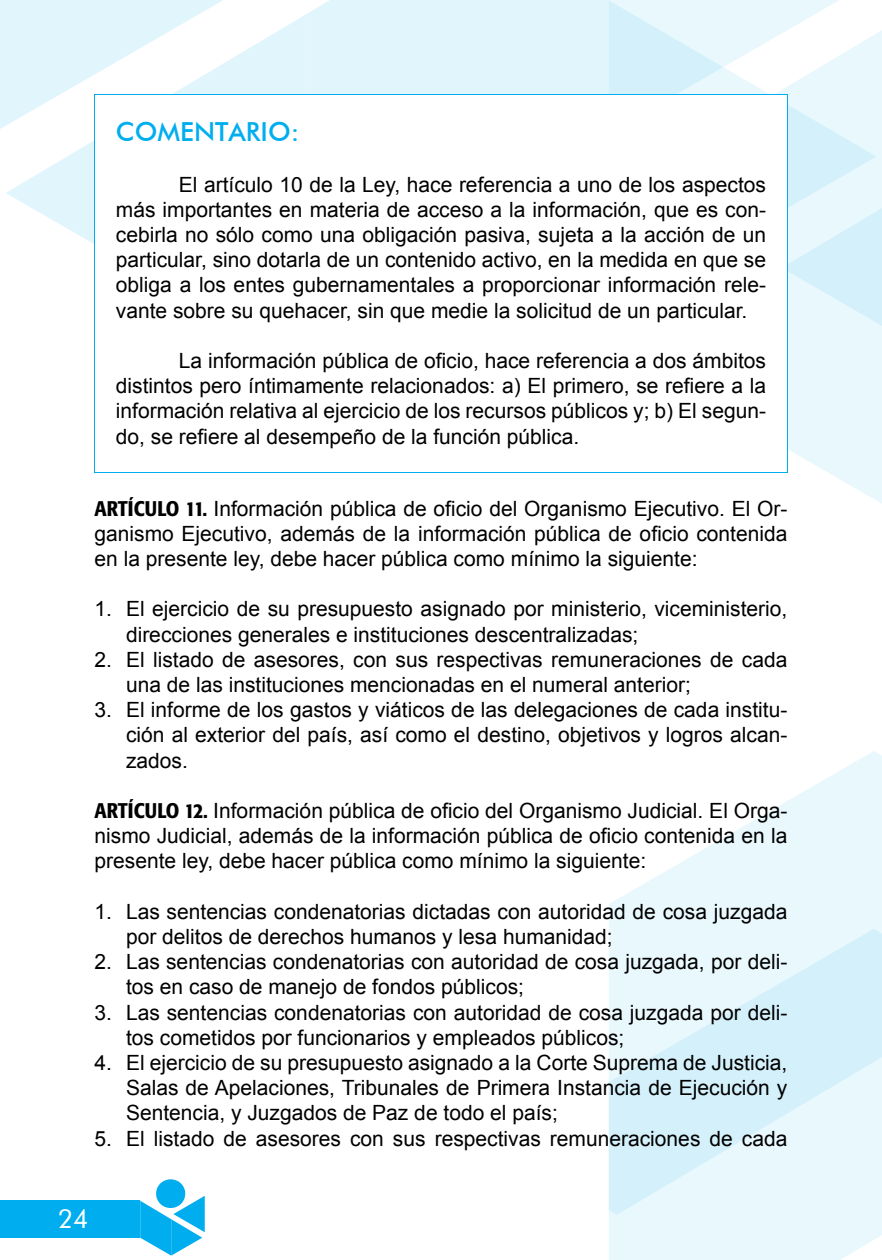
<style>
.page{position:relative;width:882px;height:1260px;background:#fff}
.page>*{position:absolute;margin:0;border:0;box-sizing:border-box;transform-origin:0 0}
.COMENTARIO{font:500 26.25px "Futura BT";color:#00aeef}
.t1{font:26.25px "Futura BT";color:#fff}
.CUERPO_2{font:21px/25.2px "Arial";color:#000}
.ARTÍCULO{font:21px/25.2px "Arial";color:#000;text-align:justify}
.s1{font-family:"Formata";font-weight:500;font-stretch:condensed}
</style>
<div class="page">
<div style="left:609px;top:1215px;width:265px;height:45px;background:#e9f8fd"></div>
<svg style="left:609px;top:751px;width:265px;height:464px;fill:#e9f8fd"></svg>
<svg style="left:874px;top:751px;width:8px;height:489px;background:#e3f6fc"></svg>
<div style="left:0;top:0;width:223px;height:129px;background:#e1f5fd"></div>
<div style="left:307px;top:0;width:302px;height:94px;background:#e1f5fd"></div>
<svg style="left:6px;top:14px;width:301px;height:230px;fill:#e1f5fd"></svg>
<svg style="left:609px;top:0;width:268px;height:200px;fill:#e9f8fd"></svg>
<svg style="left:788px;top:200px;width:94px;height:303px;background:#e6f7fc"></svg>
<div style="left:0;top:1200px;width:139px;height:38px;background:#00aeef"></div>
<svg style="left:140px;top:1179px;width:65px;height:77px"></svg>
<div style="left:94px;top:94px;width:694px;height:379px;background:#fff;border:1px solid #00aeef"></div>
<p class="COMENTARIO" style="left:116px;top:116px;width:185px">COMENTARIO:</p>
<p class="CUERPO_2" style="left:116px;top:172px;width:652px;text-align:justify;text-indent:63px">El artículo 10 de la Ley, hace referencia a uno de los aspectos más importantes en materia de acceso a la información, que es con&shy;cebirla no sólo como una obligación pasiva, sujeta a la acción de un particular, sino dotarla de un contenido activo, en la medida en que se obliga a los entes gubernamentales a proporcionar información rele&shy;vante sobre su quehacer, sin que medie la solicitud de un particular.</p>
<p class="CUERPO_2" style="left:116px;top:348px;width:652px;text-align:justify;text-indent:63px">La información pública de oficio, hace referencia a dos ámbitos distintos pero íntimamente relacionados: a) El primero, se refiere a la información relativa al ejercicio de los recursos públicos y; b) El segun&shy;do, se refiere al desempeño de la función pública.</p>
<p class="ARTÍCULO" style="left:94px;top:496px;width:694px"><span class="s1">ARTÍCULO 11.</span> Información pública de oficio del Organismo Ejecutivo. El Or&shy;ganismo Ejecutivo, además de la información pública de oficio contenida en la presente ley, debe hacer pública como mínimo la siguiente:</p>
<p class="CUERPO_2" style="left:126px;top:597px;width:663px;text-indent:-32px">1. El ejercicio de su presupuesto asignado por ministerio, viceministerio, direcciones generales e instituciones descentralizadas;</p>
<p class="CUERPO_2" style="left:126px;top:647px;width:663px;text-indent:-32px">2. El listado de asesores, con sus respectivas remuneraciones de cada una de las instituciones mencionadas en el numeral anterior;</p>
<p class="CUERPO_2" style="left:126px;top:697px;width:663px;text-align:justify;text-indent:-32px">3. El informe de los gastos y viáticos de las delegaciones de cada institu&shy;ción al exterior del país, así como el destino, objetivos y logros alcan&shy;zados.</p>
<p class="ARTÍCULO" style="left:94px;top:798px;width:694px"><span class="s1">ARTÍCULO 12.</span> Información pública de oficio del Organismo Judicial. El Orga&shy;nismo Judicial, además de la información pública de oficio contenida en la presente ley, debe hacer pública como mínimo la siguiente:</p>
<p class="CUERPO_2" style="left:126px;top:899px;width:663px;text-indent:-32px">1. Las sentencias condenatorias dictadas con autoridad de cosa juzgada por delitos de derechos humanos y lesa humanidad;</p>
<p class="CUERPO_2" style="left:126px;top:949px;width:663px;text-indent:-32px">2. Las sentencias condenatorias con autoridad de cosa juzgada, por deli&shy;tos en caso de manejo de fondos públicos;</p>
<p class="CUERPO_2" style="left:126px;top:1000px;width:663px;text-indent:-32px">3. Las sentencias condenatorias con autoridad de cosa juzgada por deli&shy;tos cometidos por funcionarios y empleados públicos;</p>
<p class="CUERPO_2" style="left:126px;top:1050px;width:663px;text-align:justify;text-indent:-32px">4. El ejercicio de su presupuesto asignado a la Corte Suprema de Justicia, Salas de Apelaciones, Tribunales de Primera Instancia de Ejecución y Sentencia, y Juzgados de Paz de todo el país;</p>
<p class="CUERPO_2" style="left:94px;top:1126px;width:694px">5. El listado de asesores con sus respectivas remuneraciones de cada</p>
<p class="t1" style="left:58px;top:1203px;width:32px">24</p>
</div>
